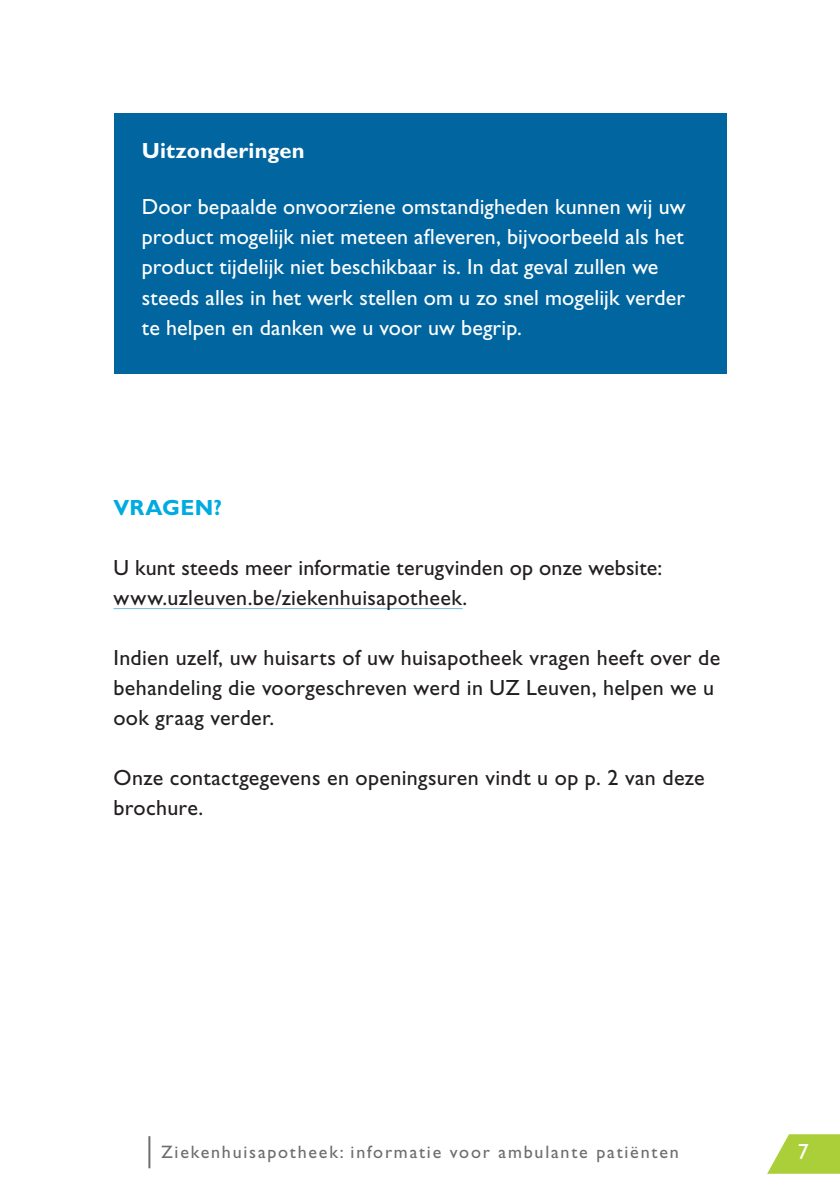
<style>
.page{position:relative;width:840px;height:1191px;background:#fff}
.page>*{position:absolute;margin:0;border:0;box-sizing:border-box;transform-origin:0 0}
.t1{font:22px/30px "Gill Sans Std";letter-spacing:.015em;color:#231f20}
.t2{font:22px/30px "Gill Sans Std";letter-spacing:.005em;color:#fff}
.t3{font:700 22px "Gill Sans Std";letter-spacing:.005em;color:#fff}
.t4{font:700 22px "Gill Sans Std";letter-spacing:.015em;color:#00abe1}
.t5{font:18px "Gill Sans Std";letter-spacing:.1em;color:#6c6d70}
</style>
<div class="page">
<svg style="left:767px;top:1134px;width:72px;height:39px"></svg>
<hr style="left:148px;top:1136px;width:2px;height:32px;background:#6c6d70">
<div style="left:113px;top:113px;width:613px;height:261px;background:#01659f"></div>
<hr style="left:113px;top:608px;width:349px;height:1px;background:#77badd">
<p class="t3" style="left:142px;top:138px;width:164px">Uitzonderingen</p>
<p class="t2" style="left:142px;top:192px;width:545px">Door bepaalde onvoorziene omstandigheden kunnen wij uw product mogelijk niet meteen afleveren, bijvoorbeeld als het product tijdelijk niet beschikbaar is. In dat geval zullen we steeds alles in het werk stellen om u zo snel mogelijk verder te helpen en danken we u voor uw begrip.</p>
<p class="t4" style="left:113px;top:494px;width:110px">VRAGEN?</p>
<p class="t1" style="left:113px;top:552px;width:550px">U kunt steeds meer informatie terugvinden op onze website: www.uzleuven.be/ziekenhuisapotheek.</p>
<p class="t1" style="left:113px;top:642px;width:608px">Indien uzelf, uw huisarts of uw huisapotheek vragen heeft over de behandeling die voorgeschreven werd in UZ Leuven, helpen we u ook graag verder.</p>
<p class="t1" style="left:113px;top:762px;width:592px">Onze contactgegevens en openingsuren vindt u op p. 2 van deze brochure.</p>
<p class="t5" style="left:161px;top:1141px;width:519px">Ziekenhuisapotheek: informatie voor ambulante patiënten</p>
<p class="t2" style="left:797px;top:1136px;width:12px">7</p>
</div>
